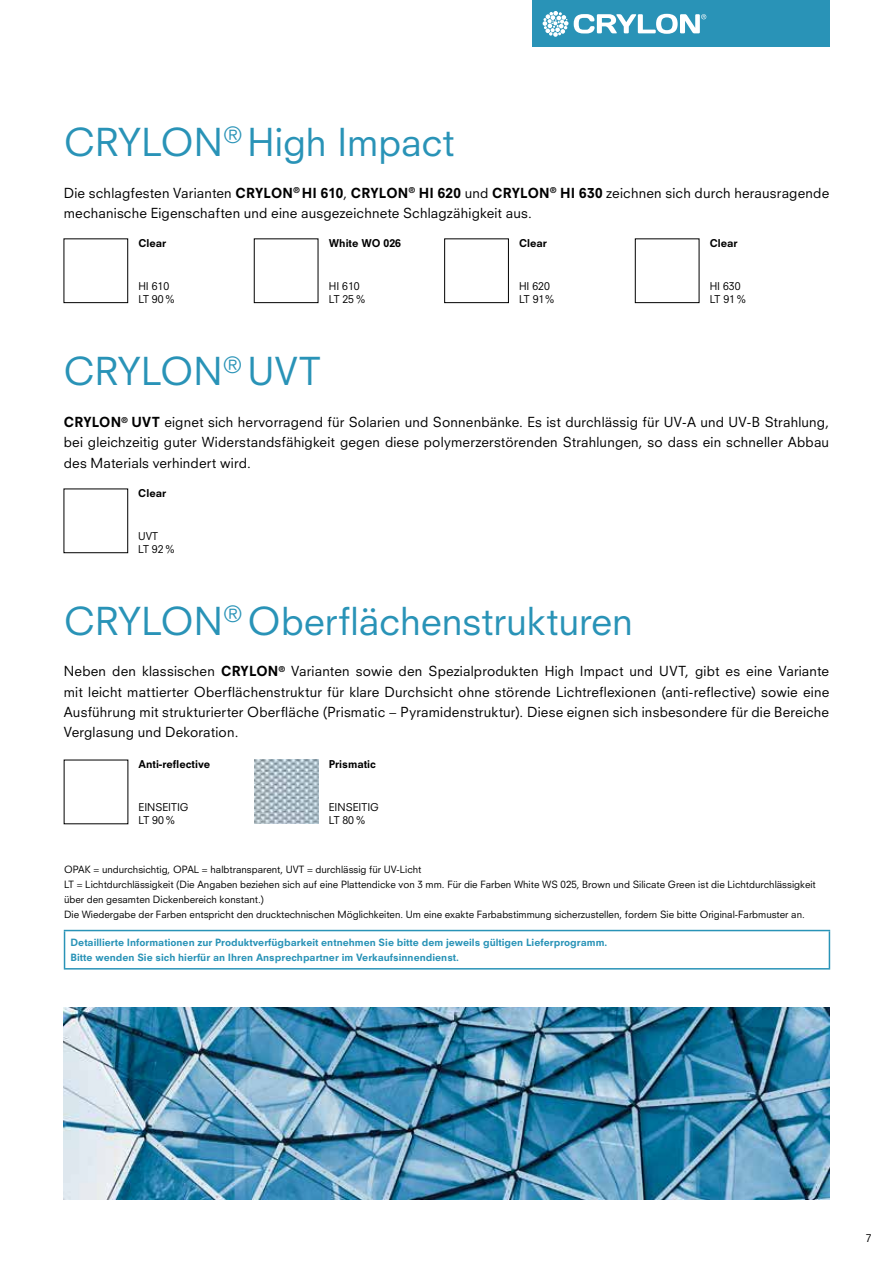
<style>
.page{position:relative;width:893px;height:1263px;background:#fff}
.page>*{position:absolute;margin:0;border:0;box-sizing:border-box;transform-origin:0 0}
.t1{font:37.5px "Neuzeit SLT Std";color:#2993b7}
.t2{font:13.5px/20.2px "Neuzeit SLT Std";letter-spacing:.015em;color:#000;text-align:justify}
.t3{font:10.5px/12.6px "Neuzeit SLT Std";color:#000}
.t4{font:800 10.5px "Neuzeit SLT Std";color:#000}
.t5{font:9.75px/15px "Neuzeit SLT Std";color:#000}
.t6{font:800 9.75px/15px "Neuzeit SLT Std";color:#2993b7}
.s1{font-weight:800}
</style>
<div class="page">
<div style="left:532px;top:0;width:297px;height:47px;background:#2993b7"></div>
<svg style="left:543px;top:11px;width:25px;height:26px"></svg>
<svg style="left:574px;top:14px;width:132px;height:20px"></svg>
<img style="left:64px;top:1008px;width:765px;height:191px">
<div style="left:64px;top:239px;width:64px;height:64px;border:1px solid #000"></div>
<div style="left:635px;top:239px;width:64px;height:64px;border:1px solid #000"></div>
<div style="left:64px;top:489px;width:64px;height:64px;border:1px solid #000"></div>
<img style="left:254px;top:760px;width:64px;height:64px">
<hr style="left:64px;top:930px;width:766px;height:1px;background:#2993b7">
<hr style="left:64px;top:931px;width:1px;height:37px;background:#2993b7">
<hr style="left:829px;top:931px;width:1px;height:37px;background:#2993b7">
<hr style="left:64px;top:968px;width:766px;height:1px;background:#2993b7">
<h1 class="t1" style="left:64px;top:119px;width:392px">CRYLON<sup>®</sup> High Impact</h1>
<p class="t2" style="left:64px;top:183px;width:767px">Die schlagfesten Varianten <span class="s1">CRYLON</span><sup>®</sup> <span class="s1">HI 610</span>, <span class="s1">CRYLON</span><sup>®</sup> <span class="s1">HI 620</span> und <span class="s1">CRYLON</span><sup>®</sup> <span class="s1">HI 630</span> zeichnen sich durch herausragende mechanische Eigenschaften und eine ausgezeichnete Schlagzähigkeit aus.</p>
<p class="t4" style="left:138px;top:236px;width:29px">Clear</p>
<p class="t3" style="left:138px;top:280px;width:39px">HI 610<br>LT 90%</p>
<p class="t4" style="left:329px;top:236px;width:74px">White WO 026</p>
<p class="t3" style="left:329px;top:280px;width:39px">HI 610<br>LT 25%</p>
<p class="t4" style="left:519px;top:236px;width:29px">Clear</p>
<p class="t3" style="left:519px;top:280px;width:37px">HI 620<br>LT 91%</p>
<p class="t4" style="left:710px;top:236px;width:29px">Clear</p>
<p class="t3" style="left:710px;top:280px;width:39px">HI 630<br>LT 91%</p>
<h1 class="t1" style="left:63px;top:348px;width:258px">CRYLON<sup>®</sup> UVT</h1>
<p class="t2" style="left:64px;top:412px;width:767px"><span class="s1">CRYLON</span><sup>®</sup> <span class="s1">UVT</span> eignet sich hervorragend für Solarien und Sonnenbänke. Es ist durchlässig für UV-A und UV-B Strahlung, bei gleichzeitig guter Widerstandsfähigkeit gegen diese polymerzerstörenden Strahlungen, so dass ein schneller Abbau des Materials verhindert wird.</p>
<p class="t4" style="left:138px;top:486px;width:29px">Clear</p>
<p class="t3" style="left:138px;top:530px;width:39px">UVT<br>LT 92%</p>
<h1 class="t1" style="left:64px;top:598px;width:571px">CRYLON<sup>®</sup> Oberflächenstrukturen</h1>
<p class="t2" style="left:64px;top:661px;width:767px">Neben den klassischen <span class="s1">CRYLON</span><sup>®</sup> Varianten sowie den Spezialprodukten High Impact und UVT, gibt es eine Variante mit leicht mattierter Oberflächenstruktur für klare Durchsicht ohne störende Lichtreflexionen (anti-reflective) sowie eine Ausführung mit strukturierter Oberfläche (Prismatic − Pyramidenstruktur). Diese eignen sich insbesondere für die Bereiche Verglasung und Dekoration.</p>
<p class="t4" style="left:139px;top:757px;width:73px">Anti-reflective</p>
<p class="t3" style="left:139px;top:801px;width:52px">EINSEITIG<br>LT 90%</p>
<p class="t4" style="left:329px;top:757px;width:49px">Prismatic</p>
<p class="t3" style="left:329px;top:801px;width:52px">EINSEITIG<br>LT 80%</p>
<p class="t5" style="left:64px;top:861px;width:753px">OPAK = undurchsichtig, OPAL = halbtransparent, UVT = durchlässig für UV-Licht<br>LT = Lichtdurchlässigkeit (Die Angaben beziehen sich auf eine Plattendicke von 3 mm. Für die Farben White WS 025, Brown und Silicate Green ist die Lichtdurchlässigkeit über den gesamten Dickenbereich konstant.)<br>Die Wiedergabe der Farben entspricht den drucktechnischen Möglichkeiten. Um eine exakte Farbabstimmung sicherzustellen, fordern Sie bitte Original-Farbmuster an.</p>
<p class="t6" style="left:71px;top:935px;width:538px">Detaillierte Informationen zur Produktverfügbarkeit entnehmen Sie bitte dem jeweils gültigen Lieferprogramm.<br>Bitte wenden Sie sich hierfür an Ihren Ansprechpartner im Verkaufsinnendienst.</p>
<p class="t3" style="left:866px;top:1232px;width:7px">7</p>
</div>
